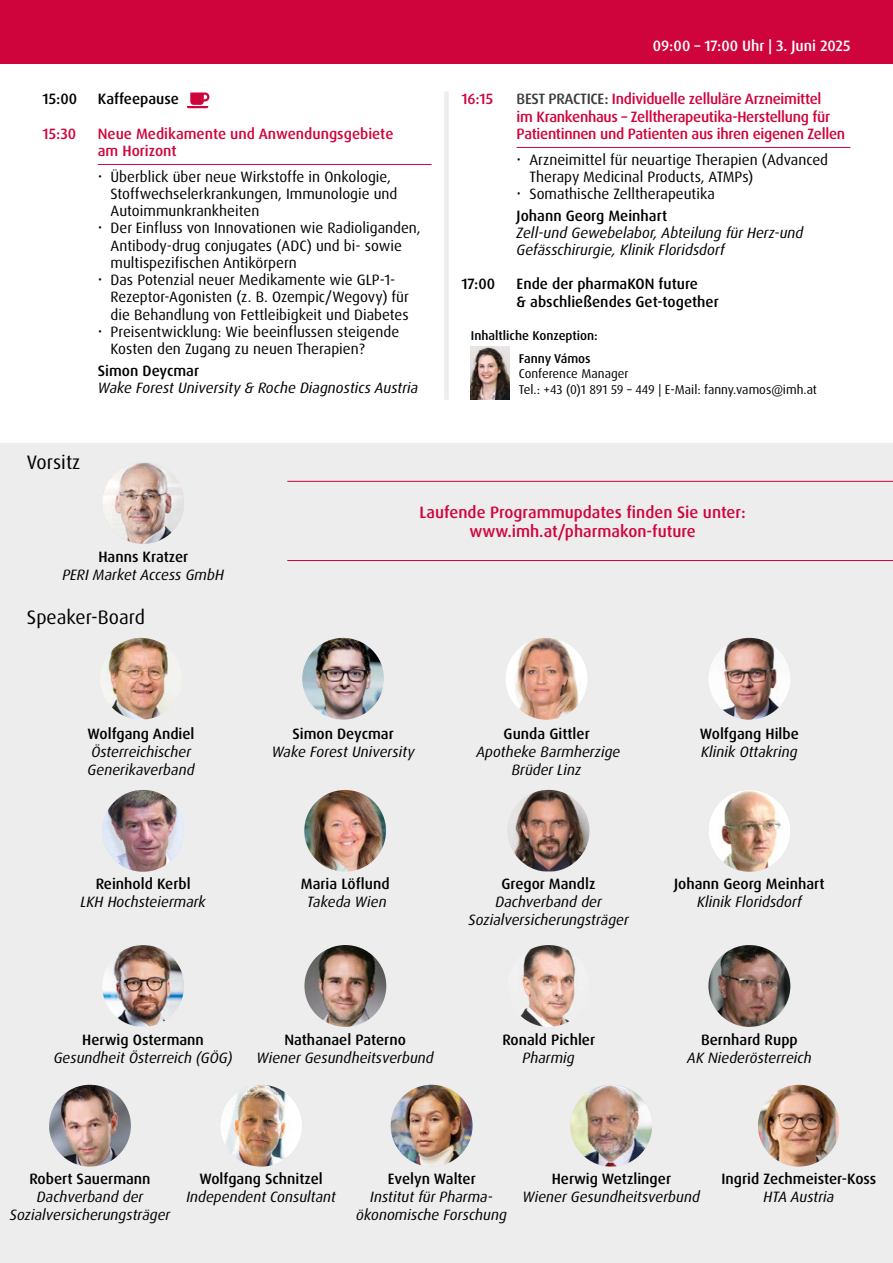
<style>
.page{position:relative;width:893px;height:1263px;background:#fff}
.page>*{position:absolute;margin:0;border:0;box-sizing:border-box;transform-origin:0 0}
.t1{font:19.5px "Dax Pro";color:#000}
.t2{font:500 16.5px/19.8px "Dax Pro";color:#d0043c;text-align:center}
.t3{font:italic 15px/18px "Dax Pro";color:#000;text-align:center}
.t4{font:15px/17.2px "Dax Pro";color:#000}
.t5{font:500 15px/17.2px "Dax Pro";color:#000}
.t6{font:500 15px/17.2px "Dax Pro";letter-spacing:-.02em;color:#d0043c}
.t7{font:500 15px/17.2px "Dax Pro";color:#d0043c}
.t8{font:500 15px "Dax Pro";color:#fff}
.t9{font:12.75px/15.3px "Dax Pro";color:#000}
.t10{font:500 12.75px "Dax Pro";color:#000}
.s1{color:#3c3c3b}
</style>
<div class="page">
<div style="left:0;top:0;width:893px;height:64px;background:#d0043c"></div>
<div style="left:0;top:444px;width:893px;height:819px;background:#ededed"></div>
<div style="left:444px;top:91px;width:5px;height:309px;background:#ededed"></div>
<hr style="left:98px;top:164px;width:334px;height:1px;background:#d0043c">
<hr style="left:517px;top:147px;width:333px;height:1px;background:#d0043c">
<svg style="left:187px;top:92px;width:22px;height:16px"></svg>
<img style="left:100px;top:638px;width:82px;height:82px;border-radius:41px">
<img style="left:506px;top:638px;width:81px;height:82px;border-radius:41px">
<img style="left:302px;top:638px;width:82px;height:82px;border-radius:41px">
<img style="left:508px;top:945px;width:81px;height:82px;border-radius:41px">
<img style="left:102px;top:945px;width:82px;height:82px;border-radius:41px">
<img style="left:220px;top:1085px;width:82px;height:81px;border-radius:41px">
<img style="left:391px;top:1085px;width:81px;height:81px;border-radius:41px">
<img style="left:49px;top:1085px;width:82px;height:81px;border-radius:41px">
<img style="left:102px;top:462px;width:82px;height:82px;border-radius:41px">
<img style="left:708px;top:638px;width:82px;height:82px;border-radius:41px">
<img style="left:708px;top:945px;width:82px;height:82px;border-radius:41px">
<img style="left:570px;top:1085px;width:82px;height:81px;border-radius:41px">
<img style="left:708px;top:790px;width:82px;height:82px;border-radius:41px">
<img style="left:508px;top:790px;width:81px;height:82px;border-radius:41px">
<img style="left:102px;top:790px;width:82px;height:82px;border-radius:41px">
<img style="left:304px;top:790px;width:82px;height:82px;border-radius:41px">
<img style="left:470px;top:347px;width:40px;height:53px">
<img style="left:304px;top:945px;width:82px;height:82px;border-radius:41px">
<hr style="left:287px;top:560px;width:606px;height:1px;background:#d0043c">
<hr style="left:287px;top:481px;width:606px;height:1px;background:#d0043c">
<img style="left:758px;top:1085px;width:82px;height:81px;border-radius:41px">
<p class="t5" style="left:43px;top:91px;width:36px">15:00</p>
<p class="t5" style="left:98px;top:91px;width:83px">Kaffeepause</p>
<p class="t6" style="left:43px;top:125px;width:35px">15:30</p>
<p class="t7" style="left:98px;top:125px;width:297px">Neue Medikamente und Anwendungsgebiete am Horizont</p>
<p class="t4" style="left:111px;top:168px;width:312px">Überblick über neue Wirkstoffe in Onkologie, Stoffwechselerkrankungen, Immunologie und Autoimmunkrankheiten<br>Der Einfluss von Innovationen wie Radioliganden, Antibody-drug conjugates (ADC) und bi- sowie multispezifischen Antikörpern<br>Das Potenzial neuer Medikamente wie GLP-1- Rezeptor-Agonisten (z. B. Ozempic/Wegovy) für die Behandlung von Fettleibigkeit und Diabetes Preisentwicklung: Wie beeinflussen steigende Kosten den Zugang zu neuen Therapien?</p>
<p class="t5" style="left:98px;top:362px;width:103px">Simon Deycmar</p>
<p class="t3" style="left:98px;top:379px;width:322px">Wake Forest University &amp; Roche Diagnostics Austria</p>
<h1 class="t1" style="left:27px;top:450px;width:55px">Vorsitz</h1>
<p class="t8" style="left:653px;top:36px;width:199px">09:00 – 17:00 Uhr | 3. Juni 2025</p>
<p class="t6" style="left:461px;top:91px;width:33px">16:15</p>
<p class="t6" style="left:517px;top:91px;width:330px"><span class="s1">BEST PRACTICE:</span> Individuelle zelluläre Arzneimittel<br>im Krankenhaus – Zelltherapeutika-Herstellung für<br>Patientinnen und Patienten aus ihren eigenen Zellen</p>
<p class="t4" style="left:529px;top:151px;width:300px">Arzneimittel für neuartige Therapien (Advanced<br>Therapy Medicinal Products, ATMPs)<br>Somathische Zelltherapeutika</p>
<p class="t5" style="left:517px;top:207px;width:152px">Johann Georg Meinhart</p>
<p class="t3" style="left:517px;top:224px;width:288px;line-height:17.2px;text-align:left">Zell-und Gewebelabor, Abteilung für Herz-und<br>Gefässchirurgie, Klinik Floridsdorf</p>
<p class="t5" style="left:461px;top:276px;width:35px">17:00</p>
<p class="t5" style="left:517px;top:276px;width:204px">Ende der pharmaKON future<br>&amp; abschließendes Get-together</p>
<p class="t10" style="left:471px;top:327px;width:128px">Inhaltliche Konzeption:</p>
<p class="t10" style="left:519px;top:350px;width:73px">Fanny Vámos</p>
<p class="t9" style="left:519px;top:366px;width:300px">Conference Manager<br>Tel.: +43 (0)1 891 59 – 449 | E-Mail: fanny.vamos@imh.at</p>
<p class="t5" style="left:98px;top:548px;width:91px">Hanns Kratzer</p>
<p class="t3" style="left:62px;top:565px;width:163px">PERI Market Access GmbH</p>
<h1 class="t1" style="left:27px;top:605px;width:120px">Speaker-Board</h1>
<p class="t5" style="left:88px;top:725px;width:108px">Wolfgang Andiel</p>
<p class="t3" style="left:88px;top:742px;width:108px;text-align:left">Österreichischer<br>Generikaverband</p>
<p class="t5" style="left:96px;top:876px;width:96px">Reinhold Kerbl</p>
<p class="t3" style="left:80px;top:893px;width:127px">LKH Hochsteiermark</p>
<p class="t2" style="left:419px;top:502px;width:328px">Laufende Programmupdates finden Sie unter: www.imh.at/pharmakon-future</p>
<p class="t5" style="left:292px;top:725px;width:103px">Simon Deycmar</p>
<p class="t3" style="left:272px;top:742px;width:145px">Wake Forest University</p>
<p class="t5" style="left:301px;top:876px;width:90px">Maria Löflund</p>
<p class="t3" style="left:307px;top:893px;width:81px">Takeda Wien</p>
<p class="t5" style="left:504px;top:725px;width:88px">Gunda Gittler</p>
<p class="t3" style="left:476px;top:742px;width:146px">Apotheke Barmherzige<br>Brüder Linz</p>
<p class="t5" style="left:501px;top:876px;width:96px">Gregor Mandlz</p>
<p class="t3" style="left:468px;top:893px;width:162px">Dachverband der<br>Sozialversicherungsträger</p>
<p class="t5" style="left:700px;top:725px;width:101px">Wolfgang Hilbe</p>
<p class="t3" style="left:701px;top:742px;width:98px">Klinik Ottakring</p>
<p class="t5" style="left:674px;top:876px;width:152px">Johann Georg Meinhart</p>
<p class="t3" style="left:697px;top:893px;width:106px">Klinik Floridsdorf</p>
<p class="t5" style="left:82px;top:1031px;width:123px">Herwig Ostermann</p>
<p class="t3" style="left:54px;top:1048px;width:180px">Gesundheit Österreich (GÖG)</p>
<p class="t5" style="left:284px;top:1031px;width:123px">Nathanael Paterno</p>
<p class="t3" style="left:256px;top:1048px;width:179px">Wiener Gesundheitsverbund</p>
<p class="t5" style="left:502px;top:1031px;width:94px">Ronald Pichler</p>
<p class="t3" style="left:522px;top:1048px;width:54px">Pharmig</p>
<p class="t5" style="left:701px;top:1031px;width:98px">Bernhard Rupp</p>
<p class="t3" style="left:687px;top:1048px;width:126px">AK Niederösterreich</p>
<p class="t5" style="left:29px;top:1171px;width:123px">Robert Sauermann</p>
<p class="t3" style="left:10px;top:1188px;width:162px">Dachverband der<br>Sozialversicherungsträger</p>
<p class="t5" style="left:199px;top:1170px;width:125px">Wolfgang Schnitzel</p>
<p class="t3" style="left:186px;top:1188px;width:151px">Independent Consultant</p>
<p class="t5" style="left:388px;top:1171px;width:90px">Evelyn Walter</p>
<p class="t3" style="left:356px;top:1188px;width:152px">Institut für Pharma&shy;ökonomische Forschung</p>
<p class="t5" style="left:552px;top:1170px;width:121px">Herwig Wetzlinger</p>
<p class="t3" style="left:523px;top:1188px;width:179px">Wiener Gesundheitsverbund</p>
<p class="t5" style="left:721px;top:1170px;width:156px">Ingrid Zechmeister-Koss</p>
<p class="t3" style="left:763px;top:1188px;width:72px">HTA Austria</p>
</div>
